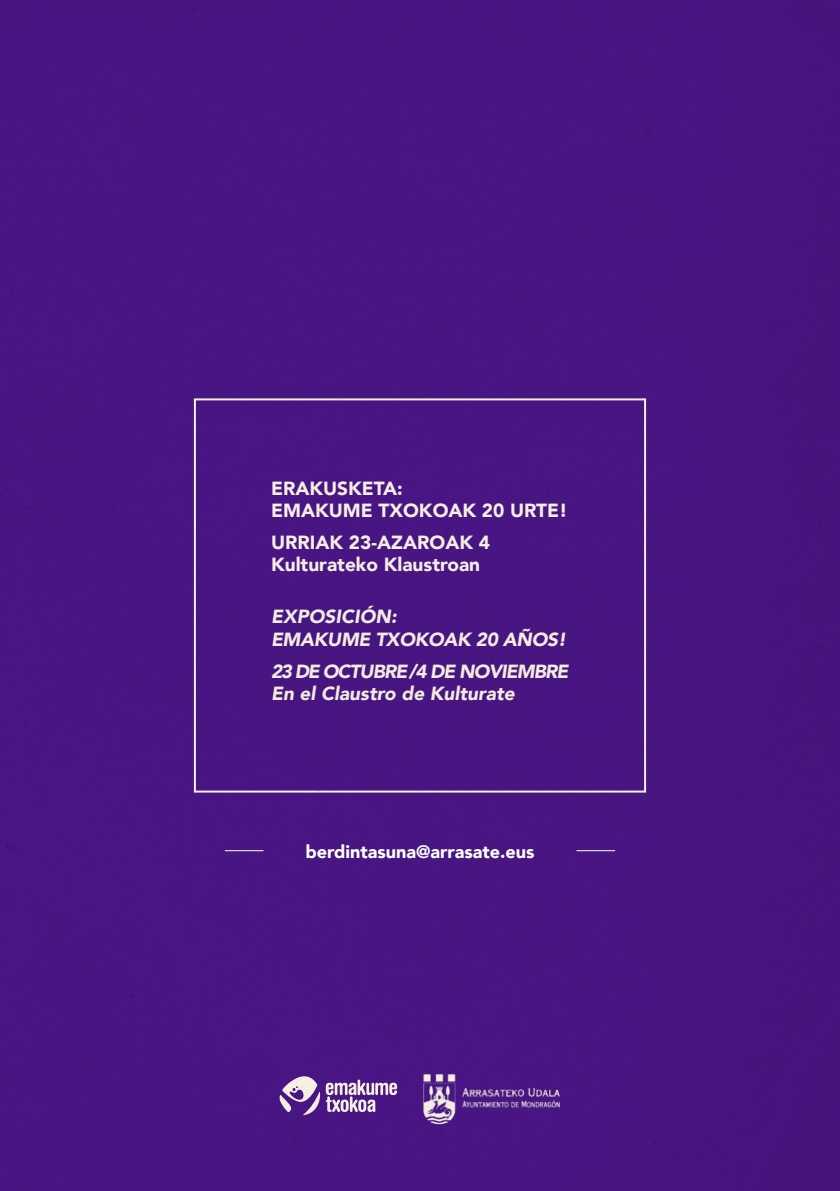
<style>
.page{position:relative;width:840px;height:1191px;background:#fff}
.page>*{position:absolute;margin:0;border:0;box-sizing:border-box;transform-origin:0 0}
.t1{font:italic 900 19px/22px "Avenir";letter-spacing:-.02em;color:#fff}
.t2{font:900 19px/22px "Avenir";color:#fff}
.t3{font:900 18px "Avenir";color:#fff}
</style>
<div class="page">
<div style="left:0;top:0;width:839px;height:1191px;background:#481582"></div>
<svg style="left:279px;top:1076px;width:118px;height:39px;background:#8562a5"></svg>
<img style="left:412px;top:1059px;width:148px;height:65px">
<div style="left:194px;top:398px;width:451px;height:394px;border:2px solid #fff"></div>
<hr style="left:225px;top:850px;width:38px;height:1px;background:#fff">
<hr style="left:576px;top:850px;width:38px;height:1px;background:#fff">
<p class="t2" style="left:271px;top:477px;width:52px">ERAKUSKET</p>
<p class="t2" style="left:383px;top:477px;width:21px">A:</p>
<p class="t2" style="left:271px;top:499px;width:59px">EMAKUME</p>
<p class="t2" style="left:378px;top:499px;width:15px">TXOKO</p>
<p class="t2" style="left:448px;top:499px;width:75px">AK 20 URTE</p>
<p class="t2" style="left:558px;top:499px;width:10px">!</p>
<p class="t2" style="left:271px;top:531px;width:14px">URR</p>
<p class="t2" style="left:271px;top:531px;width:220px;text-indent:39px">IAK 23-AZAROAK 4<br>Kulturateko Klaustroan</p>
<p class="t1" style="left:271px;top:605px;width:296px">EXPOSICIÓN:<br>EMAKUME TXOKOAK 20 AÑOS!</p>
<p class="t1" style="left:271px;top:659px;width:299px">23 DE OCTUBRE /4 DE NOVIEMBRE<br>En el Claustro de Kulturate</p>
<p class="t3" style="left:305px;top:836px;width:231px">berdintasuna@arrasate.eus</p>
</div>
